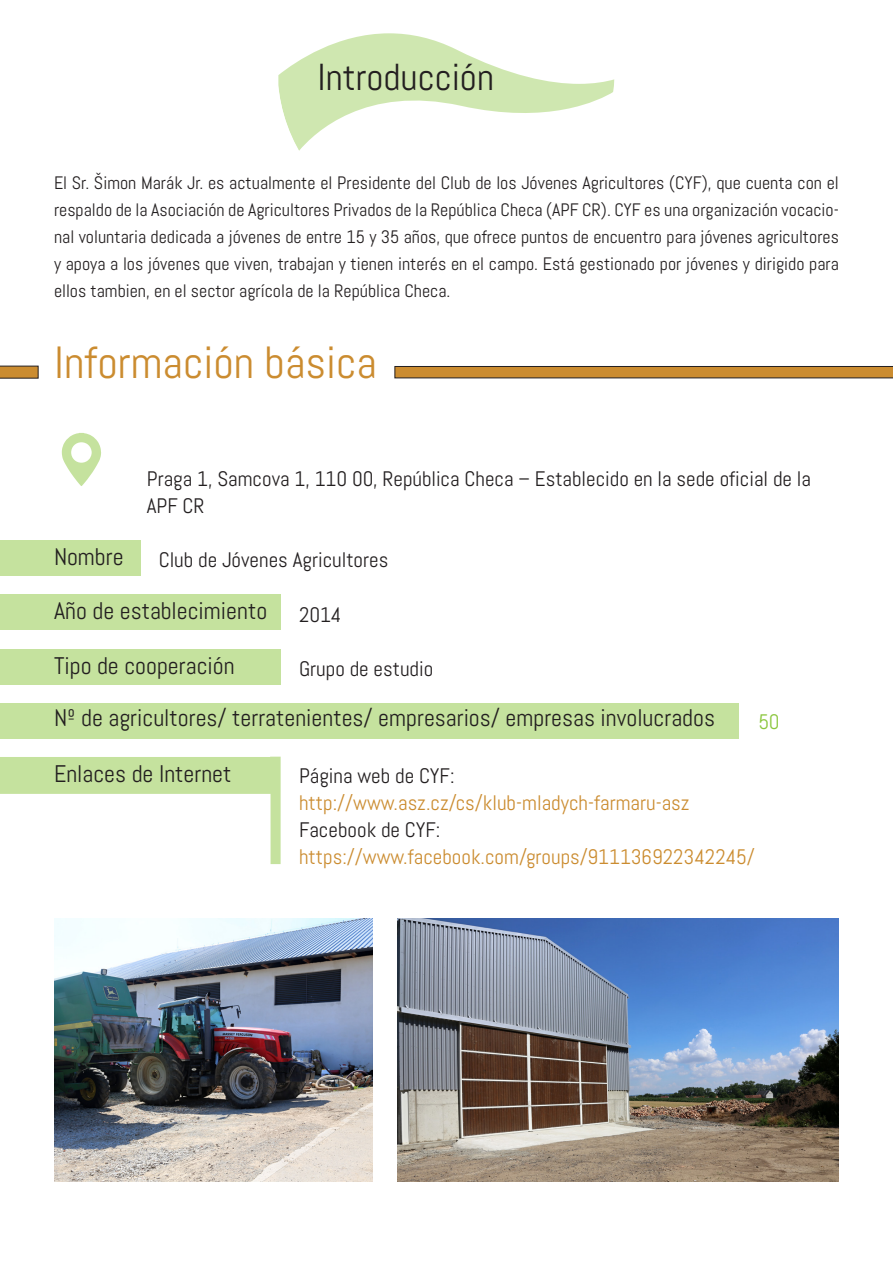
<style>
.page{position:relative;width:893px;height:1263px;background:#fff}
.page>*{position:absolute;margin:0;border:0;box-sizing:border-box;transform-origin:0 0}
.t1{font:45px "Abel";color:#cb8c30}
.t2{font:37.5px "Abel";color:#231f20}
.t3{font:24px "Abel";color:#231f20}
.t4{font:21px/27px "Abel";color:#231f20}
.t5{font:21px "Abel";color:#cb8c30}
.t6{font:21px "Abel";color:#8bc63e}
.t7{font:18px/27px "Abel";color:#231f20;text-align:justify}
</style>
<div class="page">
<svg style="left:394px;top:366px;width:499px;height:13px;background:#b38037"></svg>
<svg style="left:0;top:365px;width:39px;height:14px"></svg>
<svg style="left:278px;top:33px;width:337px;height:118px"></svg>
<div style="left:0;top:540px;width:140px;height:36px;background:#c5e29e"></div>
<div style="left:0;top:594px;width:281px;height:36px;background:#c5e29e"></div>
<div style="left:0;top:649px;width:281px;height:36px;background:#c5e29e"></div>
<div style="left:0;top:703px;width:738px;height:36px;background:#c5e29e"></div>
<svg style="left:62px;top:433px;width:39px;height:53px"></svg>
<img style="left:54px;top:918px;width:318px;height:264px">
<img style="left:398px;top:918px;width:441px;height:264px">
<svg style="left:0;top:757px;width:281px;height:107px"></svg>
<p class="t2" style="left:317px;top:53px;width:178px">Introducción</p>
<p class="t7" style="left:54px;top:169px;width:786px">El Sr. Šimon Marák Jr. es actualmente el Presidente del Club de los Jóvenes Agricultores (CYF), que cuenta con el respaldo de la Asociación de Agricultores Privados de la República Checa (APF CR). CYF es una organización vocacio&shy;nal voluntaria dedicada a jóvenes de entre 15 y 35 años, que ofrece puntos de encuentro para jóvenes agricultores y apoya a los jóvenes que viven, trabajan y tienen interés en el campo. Está gestionado por jóvenes y dirigido para ellos tambien, en el sector agrícola de la República Checa.</p>
<p class="t1" style="left:54px;top:334px;width:324px">Información básica</p>
<p class="t4" style="left:147px;top:465px;width:666px">Praga 1, Samcova 1, 110 00, República Checa – Establecido en la sede oficial de la<br>APF CR</p>
<p class="t3" style="left:54px;top:542px;width:71px">Nombre</p>
<p class="t3" style="left:54px;top:596px;width:215px">Año de establecimiento</p>
<p class="t3" style="left:54px;top:650px;width:182px">Tipo de cooperación</p>
<p class="t3" style="left:54px;top:703px;width:662px">Nº de agricultores/ terratenientes/ empresarios/ empresas involucrados</p>
<p class="t4" style="left:159px;top:546px;width:231px">Club de Jóvenes Agricultores</p>
<p class="t4" style="left:299px;top:601px;width:44px">2014</p>
<p class="t4" style="left:299px;top:655px;width:136px">Grupo de estudio</p>
<p class="t6" style="left:758px;top:708px;width:23px">50</p>
<p class="t3" style="left:54px;top:758px;width:179px">Enlaces de Internet</p>
<p class="t4" style="left:299px;top:762px;width:157px">Página web de CYF:</p>
<p class="t5" style="left:299px;top:789px;width:392px">http://www.asz.cz/cs/klub-mladych-farmaru-asz</p>
<p class="t4" style="left:299px;top:816px;width:143px">Facebook de CYF:</p>
<p class="t5" style="left:299px;top:843px;width:457px">https://www.facebook.com/groups/911136922342245/</p>
</div>
